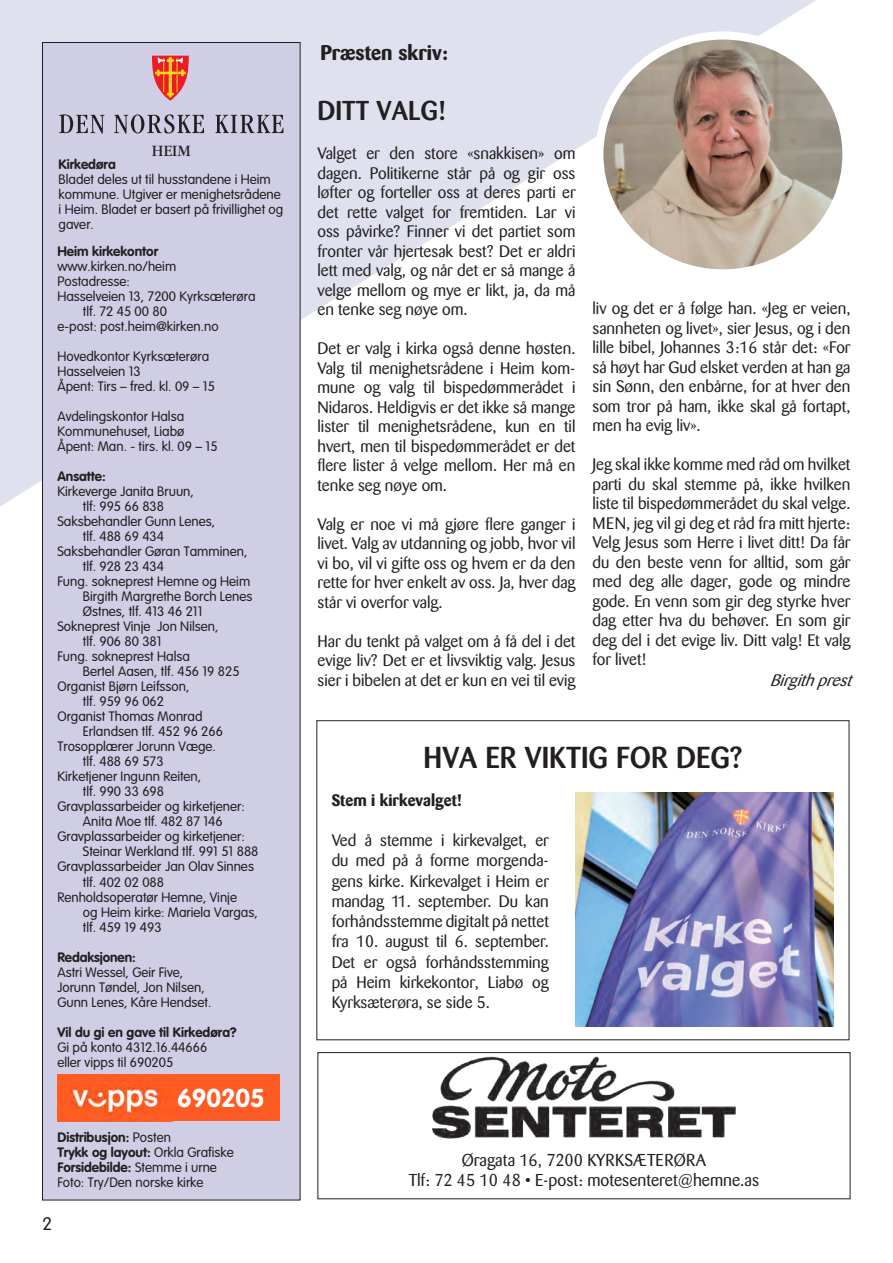
<style>
.page{position:relative;width:893px;height:1263px;background:#fff}
.page>*{position:absolute;margin:0;border:0;box-sizing:border-box;transform-origin:0 0}
.t1{font:500 30px "Barmeno";color:#231f20}
.t2{font:500 27px "Barmeno";color:#231f20}
.t3{font:700 25.5px "VAG Rounded";color:#fff}
.t4{font:700 21px "Barmeno";color:#231f20}
.t5{font:300 18px "VAG Rounded";color:#231f20}
.t6{font:17.1px "Barmeno";color:#231f20}
.t7{font:16.5px/19.5px "Barmeno";color:#231f20;text-align:justify}
.t8{font:700 16.5px "Barmeno";color:#231f20}
.t9{font:italic 16.5px "Barmeno";color:#231f20}
.t10{font:16.5px "Garamond";color:#231f20}
.t11{font:300 13.5px/15px "VAG Rounded";color:#231f20}
.t12{font:700 13.5px "VAG Rounded";color:#231f20}
.s1{font-weight:300}
</style>
<div class="page">
<svg style="left:0;top:0;width:816px;height:514px"></svg>
<div style="left:316px;top:720px;width:533px;height:320px;background:#fff;border:1px solid #231f20"></div>
<div style="left:43px;top:43px;width:257px;height:1157px;background:#cfcee4"></div>
<img style="left:432px;top:1056px;width:304px;height:83px">
<div style="left:317px;top:1052px;width:533px;height:147px;border:1px solid #231f20"></div>
<div style="left:57px;top:1075px;width:223px;height:46px;background:#ff5b24"></div>
<img style="left:65px;top:1082px;width:98px;height:39px">
<svg style="left:59px;top:114px;width:46px;height:20px"></svg>
<svg style="left:114px;top:114px;width:90px;height:20px"></svg>
<svg style="left:215px;top:115px;width:68px;height:18px"></svg>
<svg style="left:152px;top:56px;width:37px;height:45px"></svg>
<img style="left:599px;top:35px;width:242px;height:238px">
<div style="left:595px;top:31px;width:255px;height:246px;border:8px solid #fff;border-radius:50%"></div>
<img style="left:575px;top:792px;width:258px;height:234px">
<p class="t10" style="left:152px;top:142px;width:40px">HEIM</p>
<p class="t12" style="left:59px;top:156px;width:59px">Kirkedøra</p>
<p class="t11" style="left:59px;top:172px;width:226px">Bladet deles ut til husstandene i Heim kommune. Utgiver er menighetsrådene i Heim. Bladet er basert på frivillighet og gaver.</p>
<p class="t12" style="left:57px;top:244px;width:102px">Heim kirkekontor</p>
<p class="t11" style="left:57px;top:260px;width:120px">www.kirken.no/heim</p>
<p class="t11" style="left:57px;top:275px;width:74px">Postadresse:</p>
<p class="t11" style="left:57px;top:290px;width:200px">Hasselveien 13, 7200 Kyrksæterøra</p>
<p class="t11" style="left:83px;top:305px;width:86px">tlf. 72 45 00 80</p>
<p class="t11" style="left:57px;top:320px;width:163px">e-post: post.heim@kirken.no</p>
<p class="t11" style="left:57px;top:350px;width:153px">Hovedkontor Kyrksæterøra</p>
<p class="t11" style="left:57px;top:365px;width:85px">Hasselveien 13</p>
<p class="t11" style="left:57px;top:380px;width:159px">Åpent: Tirs – fred. kl. 09 – 15</p>
<p class="t11" style="left:57px;top:410px;width:128px">Avdelingskontor Halsa</p>
<p class="t11" style="left:57px;top:425px;width:129px">Kommunehuset, Liabø</p>
<p class="t11" style="left:57px;top:440px;width:162px">Åpent: Man. - tirs. kl. 09 – 15</p>
<p class="t12" style="left:57px;top:469px;width:50px">Ansatte:</p>
<p class="t11" style="left:57px;top:485px;width:138px">Kirkeverge Janita Bruun,</p>
<p class="t11" style="left:83px;top:500px;width:83px">tlf: 995 66 838</p>
<p class="t11" style="left:57px;top:515px;width:159px">Saksbehandler Gunn Lenes,</p>
<p class="t11" style="left:83px;top:530px;width:83px">tlf. 488 69 434</p>
<p class="t11" style="left:57px;top:545px;width:192px">Saksbehandler Gøran Tamminen,</p>
<p class="t11" style="left:83px;top:560px;width:83px">tlf. 928 23 434</p>
<p class="t11" style="left:57px;top:575px;width:194px">Fung. sokneprest Hemne og Heim</p>
<p class="t11" style="left:83px;top:590px;width:171px">Birgith Margrethe Borch Lenes<br>Østnes, tlf. 413 46 211</p>
<p class="t11" style="left:57px;top:620px;width:163px">Sokneprest Vinje Jon Nilsen,</p>
<p class="t11" style="left:83px;top:635px;width:80px">tlf. 906 80 381</p>
<p class="t11" style="left:57px;top:650px;width:134px">Fung. sokneprest Halsa</p>
<p class="t11" style="left:83px;top:665px;width:158px">Bertel Aasen, tlf. 456 19 825</p>
<p class="t11" style="left:57px;top:680px;width:133px">Organist Bjørn Leifsson,</p>
<p class="t11" style="left:83px;top:695px;width:83px">tlf. 959 96 062</p>
<p class="t11" style="left:83px;top:710px;width:142px;text-indent:-26px">Organist Thomas Monrad<br>Erlandsen tlf. 452 96 266</p>
<p class="t11" style="left:57px;top:740px;width:160px">Trosopplærer Jorunn Væge.</p>
<p class="t11" style="left:83px;top:755px;width:82px">tlf. 488 69 573</p>
<p class="t11" style="left:57px;top:770px;width:145px">Kirketjener Ingunn Reiten,</p>
<p class="t11" style="left:83px;top:785px;width:83px">tlf. 990 33 698</p>
<p class="t11" style="left:57px;top:800px;width:189px">Gravplassarbeider og kirketjener:</p>
<p class="t11" style="left:83px;top:815px;width:141px">Anita Moe tlf. 482 87 146</p>
<p class="t11" style="left:57px;top:830px;width:189px">Gravplassarbeider og kirketjener:</p>
<p class="t11" style="left:83px;top:845px;width:177px">Steinar Werkland tlf. 991 51 888</p>
<p class="t11" style="left:57px;top:860px;width:198px">Gravplassarbeider Jan Olav Sinnes</p>
<p class="t11" style="left:83px;top:875px;width:83px">tlf. 402 02 088</p>
<p class="t11" style="left:57px;top:890px;width:181px">Renholdsoperatør Hemne, Vinje</p>
<p class="t11" style="left:83px;top:905px;width:176px">og Heim kirke: Mariela Vargas,</p>
<p class="t11" style="left:83px;top:920px;width:80px">tlf. 459 19 493</p>
<p class="t12" style="left:57px;top:949px;width:80px">Redaksjonen:</p>
<p class="t11" style="left:57px;top:965px;width:127px">Astri Wessel, Geir Five,</p>
<p class="t11" style="left:57px;top:980px;width:149px">Jorunn Tøndel, Jon Nilsen,</p>
<p class="t11" style="left:57px;top:995px;width:156px">Gunn Lenes, Kåre Hendset.</p>
<p class="t12" style="left:57px;top:1024px;width:181px">Vil du gi en gave til Kirkedøra?</p>
<p class="t11" style="left:57px;top:1040px;width:151px">Gi på konto 4312.16.44666</p>
<p class="t11" style="left:57px;top:1055px;width:117px">eller vipps til 690205</p>
<p class="t3" style="left:177px;top:1083px;width:89px">690205</p>
<p class="t12" style="left:57px;top:1129px;width:115px">Distribusjon: <span class="s1">Posten</span></p>
<p class="t12" style="left:57px;top:1144px;width:178px">Trykk og layout: <span class="s1">Orkla Grafiske</span></p>
<p class="t12" style="left:57px;top:1159px;width:161px">Forsidebilde: <span class="s1">Stemme i urne</span></p>
<p class="t11" style="left:57px;top:1175px;width:148px">Foto: Try/Den norske kirke</p>
<p class="t5" style="left:43px;top:1214px;width:11px">2</p>
<p class="t4" style="left:320px;top:40px;width:129px">Præsten skriv:</p>
<p class="t2" style="left:317px;top:94px;width:130px">DITT VALG!</p>
<p class="t7" style="left:317px;top:144px;width:259px">Valget er den store «snakkisen» om dagen. Politikerne står på og gir oss løfter og forteller oss at deres parti er det rette valget for fremtiden. Lar vi oss påvirke? Finner vi det partiet som fronter vår hjertesak best? Det er aldri lett med valg, og når det er så mange å velge mellom og mye er likt, ja, da må en tenke seg nøye om.</p>
<p class="t7" style="left:317px;top:339px;width:259px">Det er valg i kirka også denne høsten.<br>Valg til menighetsrådene i Heim kom&shy;mune og valg til bispedømmerådet i Nidaros. Heldigvis er det ikke så mange lister til menighetsrådene, kun en til hvert, men til bispedømmerådet er det flere lister å velge mellom. Her må en tenke seg nøye om.</p>
<p class="t7" style="left:317px;top:515px;width:259px">Valg er noe vi må gjøre flere ganger i livet. Valg av utdanning og jobb, hvor vil vi bo, vil vi gifte oss og hvem er da den rette for hver enkelt av oss. Ja, hver dag står vi overfor valg.</p>
<p class="t7" style="left:317px;top:632px;width:259px">Har du tenkt på valget om å få del i det evige liv? Det er et livsviktig valg. Jesus sier i bibelen at det er kun en vei til evig</p>
<p class="t7" style="left:592px;top:299px;width:259px">liv og det er å følge han. «Jeg er veien, sannheten og livet», sier Jesus, og i den lille bibel, Johannes 3:16 står det: «For så høyt har Gud elsket verden at han ga sin Sønn, den enbårne, for at hver den som tror på ham, ikke skal gå fortapt, men ha evig liv».</p>
<p class="t7" style="left:592px;top:455px;width:259px">Jeg skal ikke komme med råd om hvilket parti du skal stemme på, ikke hvilken liste til bispedømmerådet du skal velge.<br>MEN, jeg vil gi deg et råd fra mitt hjerte:<br>Velg Jesus som Herre i livet ditt! Da får du den beste venn for alltid, som går med deg alle dager, gode og mindre gode. En venn som gir deg styrke hver dag etter hva du behøver. En som gir deg del i det evige liv. Ditt valg! Et valg for livet!</p>
<p class="t9" style="left:770px;top:670px;width:89px">Birgithprest</p>
<p class="t1" style="left:424px;top:740px;width:320px">HVA ER VIKTIG FOR DEG?</p>
<p class="t8" style="left:332px;top:790px;width:131px">Stem i kirkevalget!</p>
<p class="t7" style="left:332px;top:830px;width:219px;line-height:20.2px">Ved å stemme i kirkevalget, er du med på å forme morgenda&shy;gens kirke. Kirkevalget i Heim er mandag 11. september. Du kan forhåndsstemme digitalt på nettet fra 10. august til 6. september.<br>Det er også forhåndsstemming på Heim kirkekontor, Liabø og Kyrksæterøra, se side 5.</p>
<p class="t6" style="left:462px;top:1150px;width:246px">Øragata 16, 7200 KYRKSÆTERØRA</p>
<p class="t6" style="left:409px;top:1170px;width:352px">Tlf: 72 45 10 48 • E-post: motesenteret@hemne.as</p>
</div>
